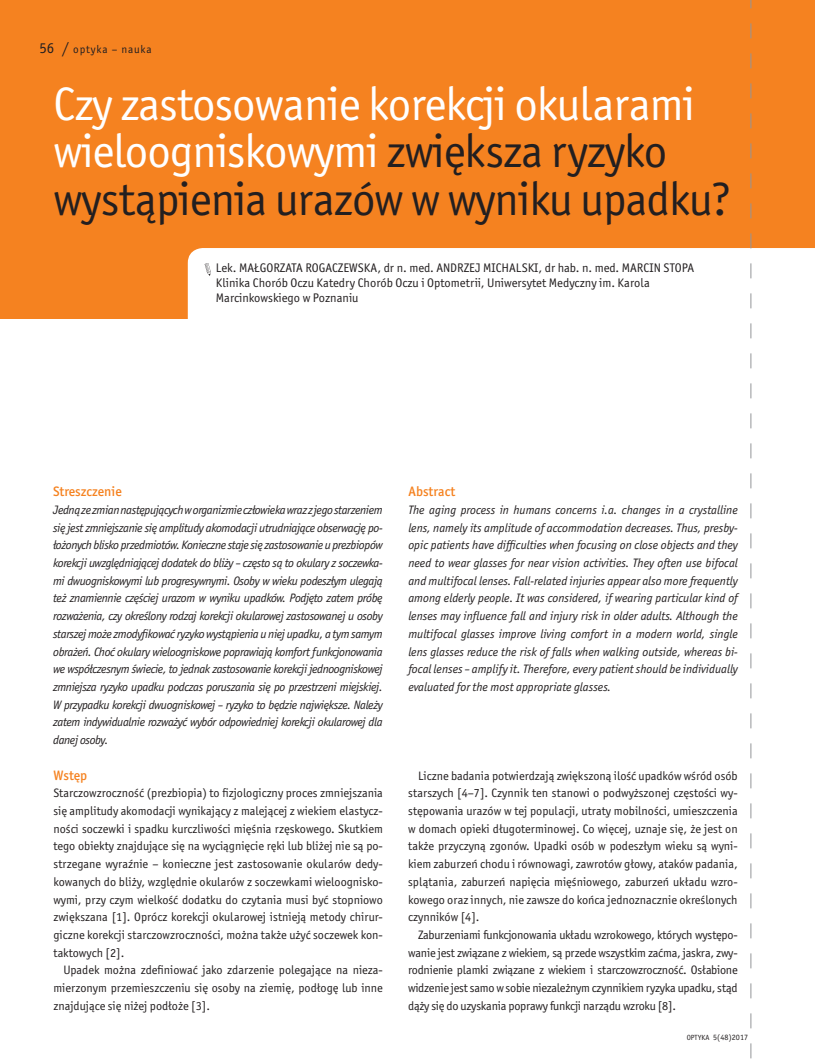
<style>
.page{position:relative;width:815px;height:1063px;background:#fff}
.page>*{position:absolute;margin:0;border:0;box-sizing:border-box;transform-origin:0 0}
.artykul_tytul_bold_p{font:47px/47.6px "Officina Sans ITC Pro";letter-spacing:-.02em;color:#fff}
.artykul_tytul_bold_p-2{font:47px "Officina Sans ITC Pro";letter-spacing:-.02em;color:#231f20}
.t1{font:15px "Officina Sans ITC Pro";color:#231f20}
.artykul_srodtytul{font:500 13.75px "Officina Sans ITC Pro";color:#f58220}
.t2{font:12.5px/15px "Officina Sans ITC Pro";color:#231f20}
.artykul_tekst{font:italic 12.25px/17.8px "Officina Sans ITC Pro";letter-spacing:-.015em;color:#231f20;text-align:justify}
.artykul_tekst-2{font:12.25px/17.8px "Officina Sans ITC Pro";color:#231f20;text-align:justify}
.t3{font:11.25px "Officina Sans ITC Pro";letter-spacing:.075em;color:#231f20}
.t4{font:8.12px "Officina Sans ITC Pro";letter-spacing:.01em;color:#231f20}
.s1{font-size:15px}
.s2{color:#231f20}
.s3{font-size:7.5px}
</style>
<div class="page">
<div style="left:0;top:0;width:815px;height:319px;background:#f58220"></div>
<div style="left:188px;top:248px;width:627px;height:90px;background:#fff"></div>
<svg style="left:751px;top:0;width:1px;height:1059px"></svg>
<svg style="left:205px;top:263px;width:6px;height:13px"></svg>
<p class="t1" style="left:39px;top:39px;width:17px">56</p>
<p class="t3" style="left:62px;top:42px;width:91px"><span class="s1">/</span> optyka – nauka</p>
<p class="artykul_tytul_bold_p" style="left:54px;top:80px;width:643px">Czy zastosowanie korekcji okularami wieloogniskowymi <span class="s2">zwiększa ryzyko</span></p>
<p class="artykul_tytul_bold_p-2" style="left:54px;top:171px;width:680px">wystąpienia urazów w wyniku upadku?</p>
<p class="t2" style="left:216px;top:260px;width:480px">Lek. MAŁGORZATA ROGACZEWSKA, dr n. med. ANDRZEJ MICHALSKI, dr hab. n. med. MARCIN STOPA</p>
<p class="t2" style="left:216px;top:275px;width:436px">Klinika Chorób Oczu Katedry Chorób Oczu i Optometrii, Uniwersytet Medyczny im. Karola<br>Marcinkowskiego w Poznaniu</p>
<p class="artykul_srodtytul" style="left:53px;top:483px;width:70px">Streszczenie</p>
<p class="artykul_tekst" style="left:53px;top:501px;width:331px">Jedną ze zmian następujących w organizmie człowieka wraz z jego starzeniem się jest zmniejszanie się amplitudy akomodacji utrudniające obserwację po&shy;łożonych blisko przedmiotów. Konieczne staje się zastosowanie u prezbiopów korekcji uwzględniającej dodatek do bliży – często są to okulary z soczewka&shy;mi dwuogniskowymi lub progresywnymi. Osoby w wieku podeszłym ulegają też znamiennie częściej urazom w wyniku upadków. Podjęto zatem próbę rozważenia, czy określony rodzaj korekcji okularowej zastosowanej u osoby starszej może zmodyfikować ryzyko wystąpienia u niej upadku, a tym samym obrażeń. Choć okulary wieloogniskowe poprawiają komfort funkcjonowania we współczesnym świecie, to jednak zastosowanie korekcji jednoogniskowej zmniejsza ryzyko upadku podczas poruszania się po przestrzeni miejskiej.<br>W przypadku korekcji dwuogniskowej – ryzyko to będzie największe. Należy zatem indywidualnie rozważyć wybór odpowiedniej korekcji okularowej dla danej osoby.</p>
<p class="artykul_srodtytul" style="left:53px;top:767px;width:35px">Wstęp</p>
<p class="artykul_tekst-2" style="left:53px;top:784px;width:331px">Starczowzroczność (prezbiopia) to fizjologiczny proces zmniejszania się amplitudy akomodacji wynikający z malejącej z wiekiem elastycz&shy;ności soczewki i spadku kurczliwości mięśnia rzęskowego. Skutkiem tego obiekty znajdujące się na wyciągnięcie ręki lub bliżej nie są po&shy;strzegane wyraźnie – konieczne jest zastosowanie okularów dedy&shy;kowanych do bliży, względnie okularów z soczewkami wieloognisko&shy;wymi, przy czym wielkość dodatku do czytania musi być stopniowo zwiększana [1]. Oprócz korekcji okularowej istnieją metody chirur&shy;giczne korekcji starczowzroczności, można także użyć soczewek kon&shy;taktowych [2].</p>
<p class="artykul_tekst-2" style="left:53px;top:961px;width:331px;text-indent:10px">Upadek można zdefiniować jako zdarzenie polegające na nieza&shy;mierzonym przemieszczeniu się osoby na ziemię, podłogę lub inne znajdujące się niżej podłoże [3].</p>
<p class="artykul_srodtytul" style="left:408px;top:483px;width:48px">Abstract</p>
<p class="artykul_tekst" style="left:408px;top:501px;width:331px">The aging process in humans concerns i.a. changes in a crystalline lens, namely its amplitude of accommodation decreases. Thus, presby&shy;opic patients have difficulties when focusing on close objects and they need to wear glasses for near vision activities. They often use bifocal and multifocal lenses. Fall-related injuries appear also more frequently among elderly people. It was considered, if wearing particular kind of lenses may influence fall and injury risk in older adults. Although the multifocal glasses improve living comfort in a modern world, single lens glasses reduce the risk of falls when walking outside, whereas bi&shy;focal lenses – amplify it. Therefore, every patient should be individually evaluated for the most appropriate glasses.</p>
<p class="artykul_tekst-2" style="left:408px;top:766px;width:331px;text-indent:10px">Liczne badania potwierdzają zwiększoną ilość upadków wśród osób starszych [4–7]. Czynnik ten stanowi o podwyższonej częstości wy&shy;stępowania urazów w tej populacji, utraty mobilności, umieszczenia w domach opieki długoterminowej. Co więcej, uznaje się, że jest on także przyczyną zgonów. Upadki osób w podeszłym wieku są wyni&shy;kiem zaburzeń chodu i równowagi, zawrotów głowy, ataków padania, splątania, zaburzeń napięcia mięśniowego, zaburzeń układu wzro&shy;kowego oraz innych, nie zawsze do końca jednoznacznie określonych czynników [4].</p>
<p class="artykul_tekst-2" style="left:408px;top:926px;width:331px;text-indent:10px">Zaburzeniami funkcjonowania układu wzrokowego, których występo&shy;wanie jest związane z wiekiem, są przede wszystkim zaćma, jaskra, zwy&shy;rodnienie plamki związane z wiekiem i starczowzroczność. Osłabione widzenie jest samo w sobie niezależnym czynnikiem ryzyka upadku, stąd dąży się do uzyskania poprawy funkcji narządu wzroku [8].</p>
<p class="t4" style="left:687px;top:1032px;width:63px"><span class="s3">OPTYKA</span> 5(48)2017</p>
</div>
